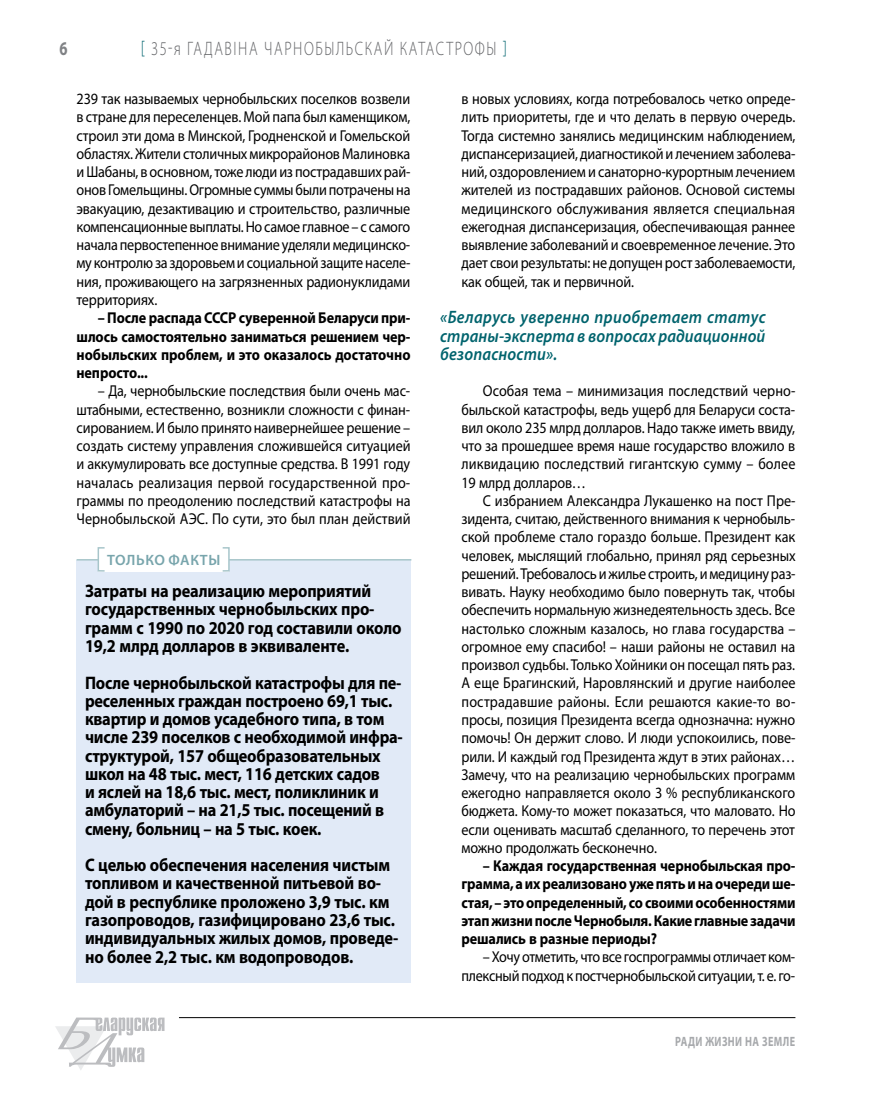
<style>
.page{position:relative;width:872px;height:1106px;background:#fff}
.page>*{position:absolute;margin:0;border:0;box-sizing:border-box;transform-origin:0 0}
.t1{font:300 19.5px "Myriad Pro";letter-spacing:.11em;color:#636467;scale:.75 1}
.t2{font:700 19.5px "Myriad Pro";color:#808285;scale:.75 1}
.t3{font:700 18.15px/18.3px "Myriad Pro";letter-spacing:-.015em;color:#000;scale:.9 1}
.t4{font:italic 600 18px/18.3px "Myriad Pro";letter-spacing:.005em;color:#00636d;text-align:justify;scale:.9 1}
.t5{font:15.75px/18.3px "Myriad Pro";letter-spacing:-.01em;color:#000;text-align:justify;scale:.9 1}
.t6{font:700 15.75px/18.3px "Myriad Pro";letter-spacing:-.01em;color:#000;text-align:justify;scale:.9 1}
.t7{font:600 15px "Myriad Pro";letter-spacing:.04em;color:#78a5ac}
.t8{font:700 13.5px "Myriad Pro";letter-spacing:.14em;color:#a7a9ac;scale:.75 1}
.s1{color:#00636d}
</style>
<div class="page">
<hr style="left:179px;top:1017px;width:616px;height:1px;background:#000">
<svg style="left:55px;top:1017px;width:109px;height:53px"></svg>
<div style="left:77px;top:560px;width:334px;height:422px;background:#e1eaf7"></div>
<hr style="left:77px;top:559px;width:334px;height:1px;background:#a7c5ca">
<div style="left:99px;top:547px;width:130px;height:24px;background:#fff"></div>
<div style="left:98px;top:547px;width:7px;height:24px;border:2px solid #a7c5ca"></div>
<div style="left:222px;top:547px;width:8px;height:24px;border:2px solid #a7c5ca"></div>
<p class="t2" style="left:60px;top:36px;width:12px">6</p>
<p class="t1" style="left:141px;top:38px;width:489px"><span class="s1">[</span> 35-я гадавіна чарнобыльскай катастрофы <span class="s1">]</span></p>
<p class="t5" style="left:77px;top:89px;width:372px">239 так называемых чернобыльских поселков возвели в стране для переселенцев. Мой папа был каменщиком, строил эти дома в Минской, Гродненской и Гомельской областях. Жители столичных микрорайонов Малиновка и Шабаны, в основном, тоже люди из пострадавших рай&shy;онов Гомельщины. Огромные суммы были потрачены на эвакуацию, дезактивацию и строительство, различные компенсационные выплаты. Но самое главное – с самого начала первостепенное внимание уделяли медицинско&shy;му контролю за здоровьем и социальной защите населе&shy;ния, проживающего на загрязненных радионуклидами территориях.</p>
<p class="t6" style="left:77px;top:308px;width:372px;text-indent:21px">– После распада СССР суверенной Беларуси при&shy;шлось самостоятельно заниматься решением чер&shy;нобыльских проблем, и это оказалось достаточно непросто...</p>
<p class="t5" style="left:77px;top:381px;width:373px;text-indent:21px">– Да, чернобыльские последствия были очень мас&shy;штабными, естественно, возникли сложности с финан&shy;сированием. И было принято наивернейшее решение – создать систему управления сложившейся ситуацией и аккумулировать все доступные средства. В 1991 году началась реализация первой государственной про&shy;граммы по преодолению последствий катастрофы на Чернобыльской АЭС. По сути, это был план действий</p>
<p class="t5" style="left:461px;top:89px;width:373px">в новых условиях, когда потребовалось четко опреде&shy;лить приоритеты, где и что делать в первую очередь.<br>Тогда системно занялись медицинским наблюдением, диспансеризацией, диагностикой и лечением заболева&shy;ний, оздоровлением и санаторно-курортным лечением жителей из пострадавших районов. Основой системы медицинского обслуживания является специальная ежегодная диспансеризация, обеспечивающая раннее выявление заболеваний и своевременное лечение. Это дает свои результаты: не допущен рост заболеваемости, как общей, так и первичной.</p>
<p class="t4" style="left:440px;top:307px;width:363px">«Беларусь уверенно приобретает статус страны-эксперта в вопросах радиационной безопасности».</p>
<p class="t5" style="left:461px;top:381px;width:373px;text-indent:21px">Особая тема – минимизация последствий черно&shy;быльской катастрофы, ведь ущерб для Беларуси соста&shy;вил около 235 млрд долларов. Надо также иметь ввиду, что за прошедшее время наше государство вложило в ликвидацию последствий гигантскую сумму – более 19 млрд долларов…</p>
<p class="t5" style="left:461px;top:491px;width:373px;text-indent:21px">С избранием Александра Лукашенко на пост Пре&shy;зидента, считаю, действенного внимания к чернобыль&shy;ской проблеме стало гораздо больше. Президент как человек, мыслящий глобально, принял ряд серьезных решений. Требовалось и жилье строить, и медицину раз&shy;вивать. Науку необходимо было повернуть так, чтобы обеспечить нормальную жизнедеятельность здесь. Все настолько сложным казалось, но глава государства – огромное ему спасибо! – наши районы не оставил на произвол судьбы. Только Хойники он посещал пять раз.<br>А еще Брагинский, Наровлянский и другие наиболее пострадавшие районы. Если решаются какие-то во&shy;просы, позиция Президента всегда однозначна: нужно помочь! Он держит слово. И люди успокоились, пове&shy;рили. И каждый год Президента ждут в этих районах… Замечу, что на реализацию чернобыльских программ ежегодно направляется около 3 % республиканского бюджета. Кому-то может показаться, что маловато. Но если оценивать масштаб сделанного, то перечень этот можно продолжать бесконечно.</p>
<p class="t6" style="left:461px;top:856px;width:373px;text-indent:21px">– Каждая государственная чернобыльская про&shy;грамма, а их реализовано уже пять и на очереди ше&shy;стая, – это определенный, со своими особенностями этап жизни после Чернобыля. Какие главные задачи решались в разные периоды?</p>
<p class="t5" style="left:461px;top:947px;width:372px;text-align:right">– Хочу отметить, что все госпрограммы отличает ком&shy;плексный подход к постчернобыльской ситуации, т. е. го-</p>
<p class="t7" style="left:107px;top:550px;width:115px">ТОЛЬКО ФАКТЫ</p>
<p class="t3" style="left:85px;top:581px;width:353px">Затраты на реализацию мероприятий государственных чернобыльских про&shy;грамм с 1990 по 2020 год составили около 19,2 млрд долларов в эквиваленте.</p>
<p class="t3" style="left:85px;top:672px;width:354px">После чернобыльской катастрофы для пе&shy;реселенных граждан построено 69,1 тыс. квартир и домов усадебного типа, в том числе 239 поселков с необходимой инфра&shy;структурой, 157 общеобразовательных школ на 48 тыс. мест, 116 детских садов<br>и яслей на 18,6 тыс. мест, поликлиник и амбулаторий – на 21,5 тыс. посещений в смену, больниц – на 5 тыс. коек.</p>
<p class="t3" style="left:85px;top:855px;width:349px">С целью обеспечения населения чистым топливом и качественной питьевой во&shy;дой в республике проложено 3,9 тыс. км газопроводов, газифицировано 23,6 тыс. индивидуальных жилых домов, проведе&shy;но более 2,2 тыс. км водопроводов.</p>
<p class="t8" style="left:675px;top:1032px;width:162px">Ради жизни на земле</p>
</div>
